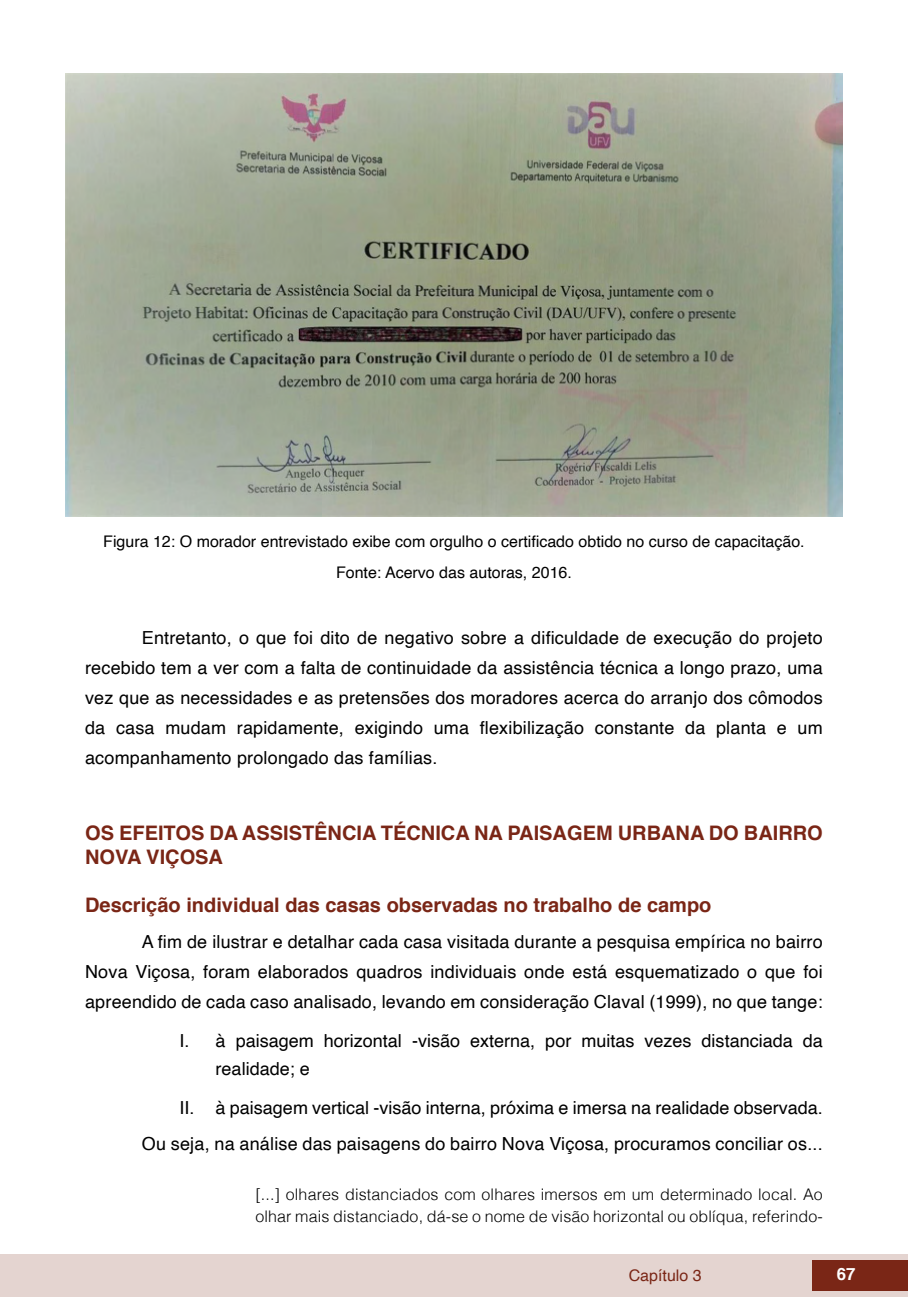
<style>
.page{position:relative;width:908px;height:1304px;background:#fff}
.page>*{position:absolute;margin:0;border:0;box-sizing:border-box;transform-origin:0 0}
.TITULOS{font:700 20px/24px "Helvetica";color:#7a2616}
.Subtitulo{font:700 20px "Helvetica";color:#7a2616}
.txt{font:18px/30px "Helvetica";letter-spacing:.01em;color:#000;text-align:justify}
.lista_romanos{font:18px/28px "Helvetica";color:#000}
.t1{font:700 16.8px "Helvetica";color:#fff}
.citacoes{font:300 16px/22px "Helvetica";letter-spacing:.01em;color:#000}
.imagens_graf_tab{font:16px "Helvetica";color:#000}
.t2{font:16px "Helvetica";color:#7a2616}
</style>
<div class="page">
<div style="left:0;top:1254px;width:906px;height:43px;background:#e4d4d0"></div>
<div style="left:812px;top:1261px;width:95px;height:30px;background:#7a2616"></div>
<img style="left:66px;top:74px;width:776px;height:443px">
<p class="imagens_graf_tab" style="left:103px;top:529px;width:702px">Figura 12: O morador entrevistado exibe com orgulho o certificado obtido no curso de capacitação.</p>
<p class="imagens_graf_tab" style="left:336px;top:560px;width:237px">Fonte: Acervo das autoras, 2016.</p>
<p class="txt" style="left:85px;top:623px;width:738px;text-indent:57px">Entretanto, o que foi dito de negativo sobre a dificuldade de execução do projeto recebido tem a ver com a falta de continuidade da assistência técnica a longo prazo, uma vez que as necessidades e as pretensões dos moradores acerca do arranjo dos cômodos da casa mudam rapidamente, exigindo uma flexibilização constante da planta e um acompanhamento prolongado das famílias.</p>
<p class="TITULOS" style="left:85px;top:821px;width:739px">OS EFEITOS DA ASSISTÊNCIA TÉCNICA NA PAISAGEM URBANA DO BAIRRO<br>NOVA VIÇOSA</p>
<p class="Subtitulo" style="left:85px;top:889px;width:627px">Descrição individual das casas observadas no trabalho de campo</p>
<p class="txt" style="left:85px;top:927px;width:738px;text-indent:57px">A fim de ilustrar e detalhar cada casa visitada durante a pesquisa empírica no bairro Nova Viçosa, foram elaborados quadros individuais onde está esquematizado o que foi apreendido de cada caso analisado, levando em consideração Claval (1999), no que tange:</p>
<p class="lista_romanos" style="left:215px;top:1027px;width:608px;text-indent:-36px">I. à paisagem horizontal -visão externa, por muitas vezes distanciada da realidade; e</p>
<p class="lista_romanos" style="left:179px;top:1095px;width:644px">II. à paisagem vertical -visão interna, próxima e imersa na realidade observada.</p>
<p class="txt" style="left:142px;top:1129px;width:682px">Ou seja, na análise das paisagens do bairro Nova Viçosa, procuramos conciliar os...</p>
<p class="citacoes" style="left:255px;top:1183px;width:568px">[...] olhares distanciados com olhares imersos em um determinado local. Ao olhar mais distanciado, dá-se o nome de visão horizontal ou oblíqua, referindo-</p>
<p class="t2" style="left:628px;top:1263px;width:74px">Capítulo 3</p>
<p class="t1" style="left:836px;top:1261px;width:20px">67</p>
</div>
